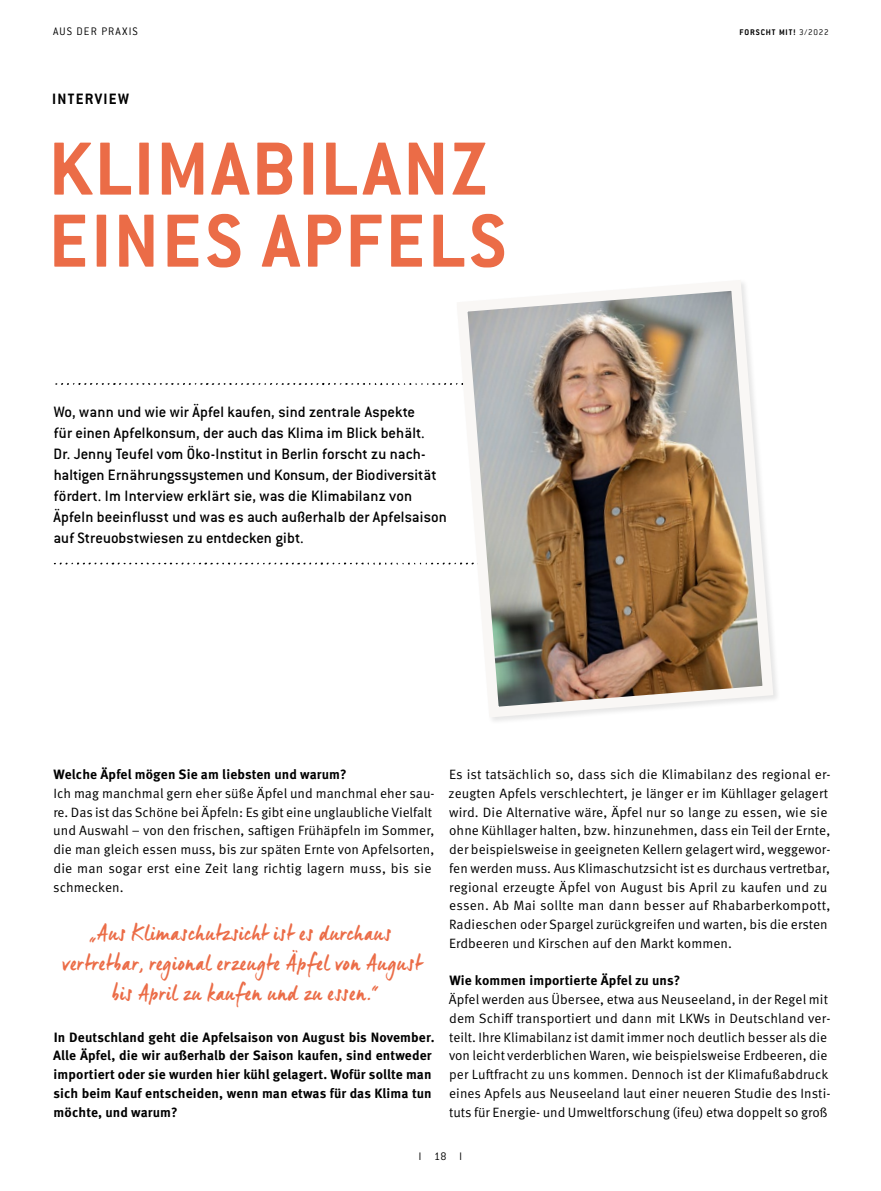
<style>
.page{position:relative;width:881px;height:1191px;background:#fff}
.page>*{position:absolute;margin:0;border:0;box-sizing:border-box;transform-origin:0 0}
.t1{font:700 82.5px/72px "Conduit ITC";letter-spacing:.035em;color:#eb6c47}
.t2{font:22.5px/30px "Manus";letter-spacing:.04em;color:#eb6c47;text-align:center}
.t3{font:500 16.5px/21px "Conduit ITC";color:#000}
.t4{font:700 16.5px "Conduit ITC";letter-spacing:.075em;color:#000}
.t5{font:13.5px/18.8px "Meta Pro Norm";letter-spacing:.005em;color:#000}
.t6{font:700 13.5px/18.8px "Meta Pro";letter-spacing:.01em;color:#000}
.t7{font:300 12px "Conduit ITC";letter-spacing:.09em;color:#000}
.t8{font:700 9px "Conduit ITC";letter-spacing:.1em;color:#000}
.s1{font-weight:300}
</style>
<div class="page">
<svg style="left:55px;top:383px;width:396px;height:2px"></svg>
<svg style="left:54px;top:562px;width:397px;height:3px"></svg>
<img style="left:451px;top:282px;width:326px;height:439px">
<p class="t7" style="left:53px;top:24px;width:86px">AUS DER PRAXIS</p>
<p class="t4" style="left:52px;top:89px;width:78px">INTERVIEW</p>
<h1 class="t1" style="left:49px;top:131px;width:458px">KLIMABILANZ<br>EINES APFELS</h1>
<p class="t3" style="left:53px;top:401px;width:395px">Wo, wann und wie wir Äpfel kaufen, sind zentrale Aspekte<br>für einen Apfelkonsum, der auch das Klima im Blick behält.<br>Dr. Jenny Teufel vom Öko-Institut in Berlin forscht zu nach&shy;haltigen Ernährungssystemen und Konsum, der Biodiversität fördert. Im Interview erklärt sie, was die Klimabilanz von Äpfeln beeinflusst und was es auch außerhalb der Apfelsaison auf Streuobstwiesen zu entdecken gibt.</p>
<p class="t8" style="left:739px;top:27px;width:91px">FORSCHT MIT! <span class="s1">3/2022</span></p>
<p class="t6" style="left:53px;top:764px;width:294px">Welche Äpfel mögen Sie am liebsten und warum?</p>
<p class="t5" style="left:53px;top:783px;width:383px">Ich mag manchmal gern eher süße Äpfel und manchmal eher sau&shy;re. Das ist das Schöne bei Äpfeln: Es gibt eine unglaubliche Vielfalt und Auswahl – von den frischen, saftigen Frühäpfeln im Sommer, die man gleich essen muss, bis zur späten Ernte von Apfelsorten, die man sogar erst eine Zeit lang richtig lagern muss, bis sie schmecken.</p>
<h2 class="t2" style="left:62px;top:917px;width:360px">„Aus Klimaschutzsicht ist es durchaus vertretbar, regional erzeugte Äpfel von August bis April zu kaufen und zu essen.“</h2>
<p class="t6" style="left:53px;top:1026px;width:383px">In Deutschland geht die Apfelsaison von August bis November.<br>Alle Äpfel, die wir außerhalb der Saison kaufen, sind entweder importiert oder sie wurden hier kühl gelagert. Wofür sollte man sich beim Kauf entscheiden, wenn man etwas für das Klima tun möchte, und warum?</p>
<p class="t5" style="left:448px;top:764px;width:383px">Es ist tatsächlich so, dass sich die Klimabilanz des regional er&shy;zeugten Apfels verschlechtert, je länger er im Kühllager gelagert wird. Die Alternative wäre, Äpfel nur so lange zu essen, wie sie ohne Kühllager halten, bzw. hinzunehmen, dass ein Teil der Ernte, der beispielsweise in geeigneten Kellern gelagert wird, weggewor&shy;fen werden muss. Aus Klimaschutzsicht ist es durchaus vertretbar, regional erzeugte Äpfel von August bis April zu kaufen und zu essen. Ab Mai sollte man dann besser auf Rhabarberkompott, Radieschen oder Spargel zurückgreifen und warten, bis die ersten Erdbeeren und Kirschen auf den Markt kommen.</p>
<p class="t6" style="left:449px;top:970px;width:232px">Wie kommen importierte Äpfel zu uns?</p>
<p class="t5" style="left:448px;top:989px;width:383px">Äpfel werden aus Übersee, etwa aus Neuseeland, in der Regel mit dem Schiff transportiert und dann mit LKWs in Deutschland ver&shy;teilt. Ihre Klimabilanz ist damit immer noch deutlich besser als die von leicht verderblichen Waren, wie beispielsweise Erdbeeren, die per Luftfracht zu uns kommen. Dennoch ist der Klimafußabdruck eines Apfels aus Neuseeland laut einer neueren Studie des Insti&shy;tuts für Energie- und Umweltforschung (ifeu) etwa doppelt so groß</p>
<p class="t7" style="left:419px;top:1149px;width:45px">l 18 l</p>
</div>
